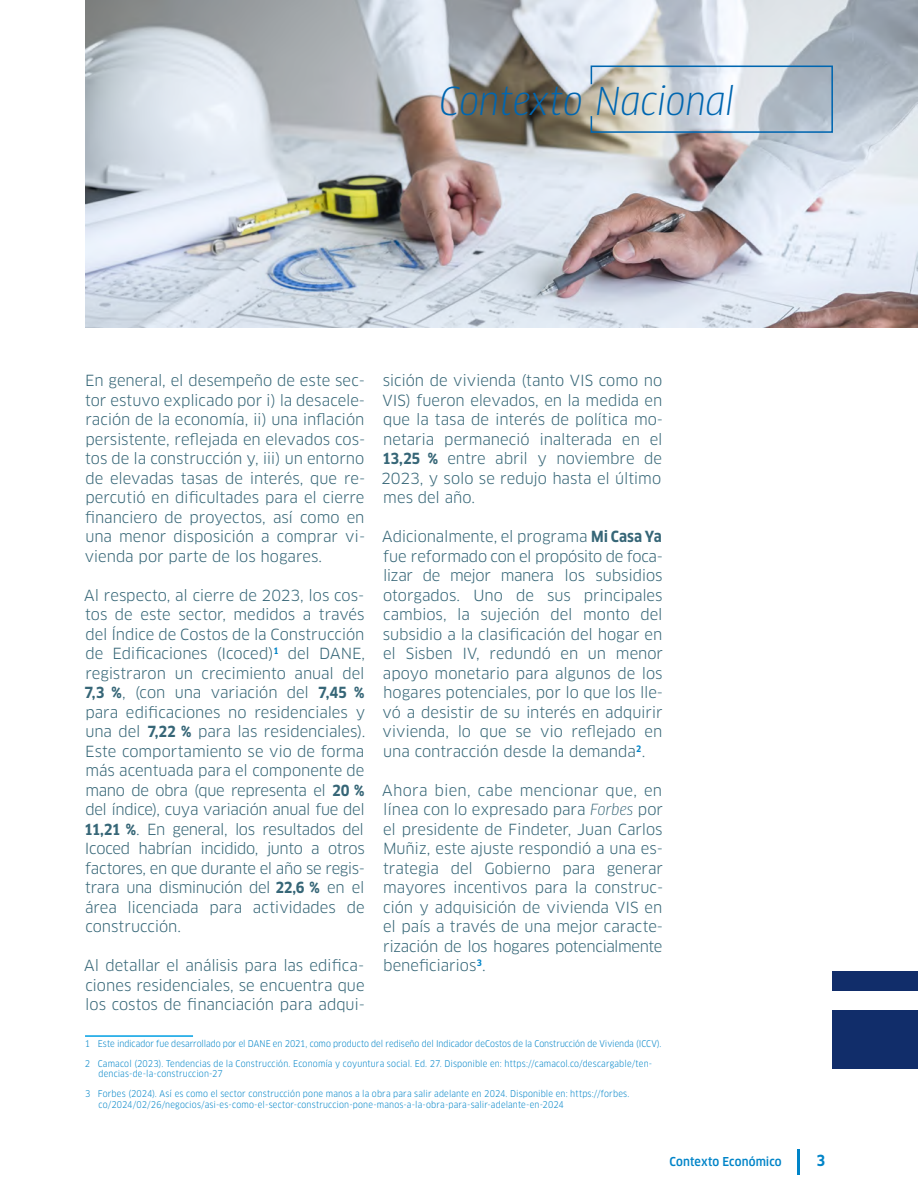
<style>
.page{position:relative;width:918px;height:1188px;background:#fff}
.page>*{position:absolute;margin:0;border:0;box-sizing:border-box;transform-origin:0 0}
.t1{font:italic 37.5px "Clan Pro Narr";color:#0066b0}
.t2{font:15px/19.5px "Clan Pro";letter-spacing:-.01em;color:#366677;text-align:justify}
.t3{font:700 15px "Clan Pro Narr";color:#0084c8}
.t4{font:500 12px "Clan Pro Narr";letter-spacing:.01em;color:#0084c8}
.t5{font:9px/19.8px "Clan Pro Narr";letter-spacing:.015em;color:#0084c8}
.s1{font-family:"Clan Pro Narr";font-weight:700}
.s2{font-family:"Clan Pro Narr";font-style:italic}
</style>
<div class="page">
<hr style="left:85px;top:1035px;width:108px;height:2px;background:#009fe3">
<img style="left:85px;top:0;width:833px;height:328px">
<div style="left:833px;top:1010px;width:85px;height:59px;background:#112d6a"></div>
<div style="left:833px;top:971px;width:85px;height:20px;background:#112d6a"></div>
<hr style="left:797px;top:1149px;width:2px;height:25px;background:#0084c8">
<svg style="left:590px;top:65px;width:244px;height:69px;background:#c4ccd1"></svg>
<h1 class="t1" style="left:439px;top:79px;width:296px">Contexto Nacional</h1>
<p class="t2" style="left:381px;top:371px;width:283px;text-align:left">sición de vivienda (tanto VIS como no<br>VIS) fueron elevados, en la medida en que la tasa de interés de política mo&shy;netaria permaneció inalterada en el<br><span class="s1">13,25 %</span> entre abril y noviembre de<br>2023, y solo se redujo hasta el último mes del año.</p>
<p class="t2" style="left:382px;top:527px;width:282px">Adicionalmente, el programa <span class="s1">Mi Casa Ya </span>fue reformado con el propósito de foca&shy;lizar de mejor manera los subsidios otorgados. Uno de sus principales cambios, la sujeción del monto del subsidio a la clasificación del hogar en el Sisben IV, redundó en un menor apoyo monetario para algunos de los hogares potenciales, por lo que los lle&shy;vó a desistir de su interés en adquirir vivienda, lo que se vio reflejado en una contracción desde la demanda<sup>2</sup>.</p>
<p class="t2" style="left:382px;top:781px;width:283px">Ahora bien, cabe mencionar que, en línea con lo expresado para <span class="s2">Forbes</span> por el presidente de Findeter, Juan Carlos Muñiz, este ajuste respondió a una es&shy;trategia del Gobierno para generar mayores incentivos para la construc&shy;ción y adquisición de vivienda VIS en el país a través de una mejor caracte&shy;rización de los hogares potencialmente beneficiarios<sup>3</sup>.</p>
<p class="t2" style="left:85px;top:371px;width:282px">En general, el desempeño de este sec&shy;tor estuvo explicado por i) la desacele&shy;ración de la economía, ii) una inflación persistente, reflejada en elevados cos&shy;tos de la construcción y, iii) un entorno de elevadas tasas de interés, que re&shy;percutió en dificultades para el cierre financiero de proyectos, así como en una menor disposición a comprar vi&shy;vienda por parte de los hogares.</p>
<p class="t2" style="left:84px;top:586px;width:283px">Al respecto, al cierre de 2023, los cos&shy;tos de este sector, medidos a través del Índice de Costos de la Construcción de Edificaciones (Icoced)<sup>1</sup> del DANE, registraron un crecimiento anual del <span class="s1">7,3 %</span>, (con una variación del <span class="s1">7,45 % </span>para edificaciones no residenciales y una del <span class="s1">7,22 %</span> para las residenciales).<br>Este comportamiento se vio de forma más acentuada para el componente de mano de obra (que representa el <span class="s1">20 % </span>del índice), cuya variación anual fue del <span class="s1">11,21 %</span>. En general, los resultados del Icoced habrían incidido, junto a otros factores, en que durante el año se regis&shy;trara una disminución del <span class="s1">22,6 %</span> en el área licenciada para actividades de construcción.</p>
<p class="t2" style="left:84px;top:956px;width:282px">Al detallar el análisis para las edifica&shy;ciones residenciales, se encuentra que los costos de financiación para adqui-</p>
<p class="t5" style="left:85px;top:1034px;width:578px">1 Este indicador fue desarrollado por el DANE en 2021, como producto del rediseño del Indicador deCostos de la Construcción de Vivienda (ICCV).<br>2 Camacol (2023). Tendencias de la Construcción. Economía y coyuntura social. Ed. 27. Disponible en: https://camacol.co/descargable/ten-</p>
<p class="t5" style="left:99px;top:1064px;width:126px">dencias-de-la-construccion-27</p>
<p class="t5" style="left:99px;top:1089px;width:532px;line-height:10.8px;text-indent:-13px">3 Forbes (2024). Así es como el sector construcción pone manos a la obra para salir adelante en 2024. Disponible en: https://forbes. co/2024/02/26/negocios/asi-es-como-el-sector-construccion-pone-manos-a-la-obra-para-salir-adelante-en-2024</p>
<p class="t4" style="left:670px;top:1155px;width:114px">Contexto Económico</p>
<p class="t3" style="left:817px;top:1152px;width:10px">3</p>
</div>
